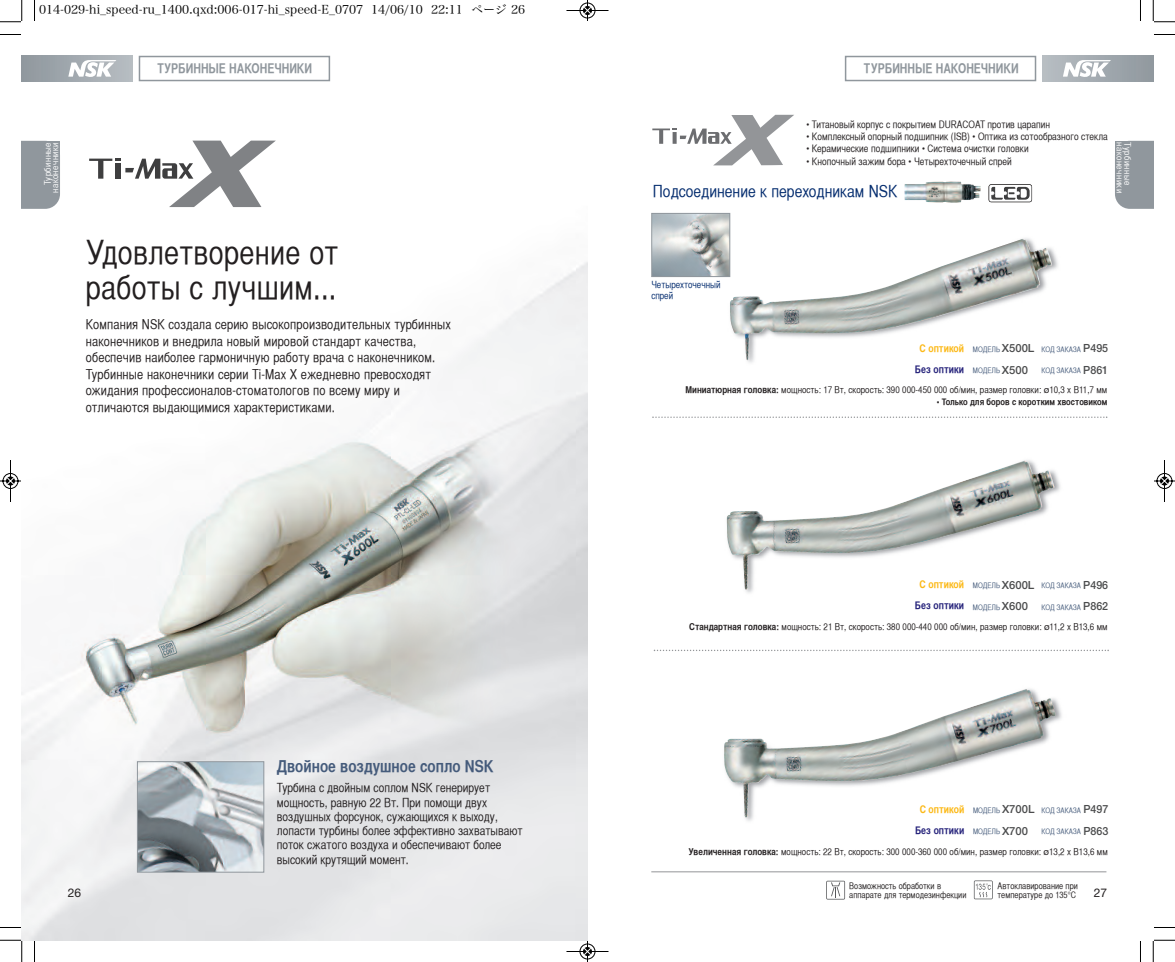
<style>
.page{position:relative;width:1175px;height:962px;background:#fff}
.page>*{position:absolute;margin:0;border:0;box-sizing:border-box;transform-origin:0 0}
.t1{font:33px/34.5px "Helvetica CY Plain";letter-spacing:.01em;color:#231f20}
.t2{font:16.5px "Helvetica CY Plain";color:#052d6f}
.t3{font:16.5px "Helvetica CY Bold";color:#455b7b}
.t4{font:13.5px/16.5px "Helvetica CY Plain";letter-spacing:.01em;color:#231f20}
.t5{font:13.5px "Helvetica CY Bold";color:#90979d;scale:.95 1}
.t6{font:12.45px/14.2px "Helvetica CY Plain";color:#231f20}
.t7{font:12px "Hira Min Pro W3";color:#000}
.t8{font:12px "Helvetica Neue";color:#231f20}
.t9{font:10.2px "Helvetica CY Plain";color:#231f20}
.t10{font:9.75px/10.5px "Helvetica CY Plain";color:#052d6f}
.t11{font:9.45px "Helvetica CY Plain";color:#231f20}
.t12{font:9px/9.8px "Helvetica CY Plain";color:#231f20}
.t13{font:9px/7.5px "Helvetica CY Plain";letter-spacing:.045em;color:#fff;text-align:right;scale:1.05 1}
.t14{font:9px "Helvetica CY Bold";color:#231f20}
.t15{font:7.5px "Helvetica CY Plain";color:#455b7b}
.s1{font-family:"Helvetica CY Bold";font-size:10.5px;color:#fcb814}
.s2{font-family:"Helvetica Neue";font-weight:500;font-size:11.25px;color:#4b4c4d}
.s3{font-family:"Helvetica CY Bold";font-size:10.5px;color:#26237b}
.s4{font-family:"Helvetica CY Bold"}
.s5{font-family:"Helvetica Neue"}
</style>
<div class="page">
<img style="left:730px;top:239px;width:322px;height:122px">
<img style="left:726px;top:460px;width:328px;height:130px">
<img style="left:724px;top:689px;width:332px;height:129px">
<img style="left:653px;top:215px;width:75px;height:60px">
<div style="left:651px;top:213px;width:79px;height:64px;border:1px solid #90979d"></div>
<img style="left:22px;top:55px;width:565px;height:885px">
<svg style="left:89px;top:141px;width:187px;height:66px"></svg>
<img style="left:139px;top:763px;width:123px;height:107px">
<div style="left:137px;top:761px;width:127px;height:111px;border:1px solid #90979d"></div>
<svg style="left:652px;top:416px;width:455px;height:2px"></svg>
<svg style="left:652px;top:115px;width:142px;height:50px"></svg>
<svg style="left:653px;top:650px;width:455px;height:1px"></svg>
<img style="left:904px;top:181px;width:76px;height:22px">
<svg style="left:988px;top:184px;width:44px;height:18px"></svg>
<svg style="left:989px;top:185px;width:42px;height:17px"></svg>
<svg style="left:991px;top:187px;width:38px;height:13px"></svg>
<div style="left:844px;top:56px;width:192px;height:25px;border:2px solid #90979d"></div>
<div style="left:1042px;top:56px;width:111px;height:25px;background:linear-gradient(to right,#b8bec3,#90989e)"></div>
<svg style="left:1062px;top:60px;width:49px;height:18px"></svg>
<svg style="left:1115px;top:176px;width:38px;height:33px"></svg>
<div style="left:1114px;top:141px;width:39px;height:35px;background:#90979d"></div>
<svg style="left:973px;top:880px;width:19px;height:19px"></svg>
<svg style="left:826px;top:881px;width:19px;height:18px"></svg>
<hr style="left:651px;top:871px;width:455px;height:1px;background:#939598">
<div style="left:22px;top:56px;width:110px;height:25px;background:linear-gradient(to right,#8f979e,#b6bdc2)"></div>
<div style="left:139px;top:56px;width:191px;height:25px;border:2px solid #90979d"></div>
<svg style="left:68px;top:60px;width:48px;height:18px"></svg>
<svg style="left:22px;top:176px;width:38px;height:33px"></svg>
<div style="left:22px;top:141px;width:38px;height:35px;background:#90979d"></div>
<svg style="left:34px;top:0;width:1px;height:21px"></svg>
<svg style="left:0;top:34px;width:21px;height:1px"></svg>
<svg style="left:1140px;top:0;width:1px;height:21px"></svg>
<svg style="left:1154px;top:34px;width:21px;height:1px"></svg>
<svg style="left:34px;top:941px;width:1px;height:21px"></svg>
<svg style="left:0;top:927px;width:21px;height:1px"></svg>
<svg style="left:1140px;top:941px;width:1px;height:21px"></svg>
<svg style="left:1154px;top:927px;width:21px;height:1px"></svg>
<svg style="left:0;top:0;width:22px;height:22px"></svg>
<svg style="left:1152px;top:0;width:23px;height:22px"></svg>
<svg style="left:0;top:940px;width:22px;height:22px"></svg>
<svg style="left:1152px;top:940px;width:23px;height:22px"></svg>
<svg style="left:566px;top:0;width:43px;height:21px"></svg>
<svg style="left:566px;top:940px;width:43px;height:22px"></svg>
<svg style="left:0;top:460px;width:21px;height:42px"></svg>
<svg style="left:1154px;top:460px;width:21px;height:42px"></svg>
<p class="t7" style="left:39px;top:-1px;width:487px">014-029-hi_speed-ru_1400.qxd:006-017-hi_speed-E_0707 14/06/10 22:11 ページ 26</p>
<p class="t5" style="left:157px;top:63px;width:164px">ТУРБИННЫЕ НАКОНЕЧНИКИ</p>
<p class="t13" style="left:45px;top:193px;width:50px;rotate:-90deg">Турбинные наконечники</p>
<p class="t1" style="left:86px;top:238px;width:254px">Удовлетворение от работы с лучшим...</p>
<p class="t4" style="left:86px;top:318px;width:366px">Компания NSK создала серию высокопроизводительных турбинных наконечников и внедрила новый мировой стандарт качества, обеспечив наиболее гармоничную работу врача с наконечником.<br>Турбинные наконечники серии Ti-Max X ежедневно превосходят ожидания профессионалов-стоматологов по всему миру и отличаются выдающимися характеристиками.</p>
<p class="t5" style="left:864px;top:63px;width:164px">ТУРБИННЫЕ НАКОНЕЧНИКИ</p>
<p class="t9" style="left:806px;top:121px;width:245px">• Титановый корпус с покрытием DURACOAT против царапин</p>
<p class="t9" style="left:806px;top:133px;width:303px">• Комплексный опорный подшипник (ISB) • Оптика из сотообразного стекла</p>
<p class="t9" style="left:806px;top:145px;width:224px">• Керамические подшипники • Система очистки головки</p>
<p class="t9" style="left:806px;top:157px;width:207px">• Кнопочный зажим бора • Четырехточечный спрей</p>
<p class="t2" style="left:653px;top:185px;width:246px">Подсоединение к переходникам NSK</p>
<p class="t13" style="left:1122px;top:142px;width:50px;rotate:90deg">наконечники</p>
<p class="t13" style="left:1130px;top:142px;width:43px;rotate:90deg">Турбинные</p>
<p class="t10" style="left:651px;top:280px;width:71px">Четырехточечный спрей</p>
<p class="t15" style="left:919px;top:347px;width:190px"><span class="s1">С оптикой</span> МОДЕЛЬ <span class="s2">X500L</span> КОД ЗАКАЗА <span class="s2">P495</span></p>
<p class="t15" style="left:915px;top:368px;width:195px"><span class="s3">Без оптики</span> МОДЕЛЬ <span class="s2">X500</span> КОД ЗАКАЗА <span class="s2">P861</span></p>
<p class="t11" style="left:685px;top:386px;width:423px"><span class="s4">Миниатюрная головка:</span> мощность: 17 Вт, скорость: 390 000-450 000 об/мин, размер головки: <span class="s5">ø</span>10,3 x В11,7 мм</p>
<p class="t14" style="left:936px;top:398px;width:172px">• Только для боров с коротким хвостовиком</p>
<p class="t15" style="left:919px;top:583px;width:190px"><span class="s1">С оптикой</span> МОДЕЛЬ <span class="s2">X600L</span> КОД ЗАКАЗА <span class="s2">P496</span></p>
<p class="t15" style="left:915px;top:604px;width:195px"><span class="s3">Без оптики</span> МОДЕЛЬ <span class="s2">X600</span> КОД ЗАКАЗА <span class="s2">P862</span></p>
<p class="t3" style="left:277px;top:760px;width:218px">Двойное воздушное сопло NSK</p>
<p class="t6" style="left:277px;top:782px;width:247px">Турбина с двойным соплом NSK генерирует мощность, равную 22 Вт. При помощи двух воздушных форсунок, сужающихся к выходу, лопасти турбины более эффективно захватывают поток сжатого воздуха и обеспечивают более высокий крутящий момент.</p>
<p class="t11" style="left:689px;top:623px;width:420px"><span class="s4">Стандартная головка:</span> мощность: 21 Вт, скорость: 380 000-440 000 об/мин, размер головки: <span class="s5">ø</span>11,2 x В13,6 мм</p>
<p class="t15" style="left:919px;top:808px;width:190px"><span class="s1">С оптикой</span> МОДЕЛЬ <span class="s2">X700L</span> КОД ЗАКАЗА <span class="s2">P497</span></p>
<p class="t15" style="left:915px;top:829px;width:195px"><span class="s3">Без оптики</span> МОДЕЛЬ <span class="s2">X700</span> КОД ЗАКАЗА <span class="s2">P863</span></p>
<p class="t11" style="left:688px;top:848px;width:421px"><span class="s4">Увеличенная головка:</span> мощность: 22 Вт, скорость: 300 000-360 000 об/мин, размер головки: <span class="s5">ø</span>13,2 x В13,6 мм</p>
<p class="t12" style="left:849px;top:881px;width:93px">Возможность обработки в</p>
<p class="t8" style="left:68px;top:889px;width:15px">26</p>
<p class="t12" style="left:849px;top:891px;width:119px">аппарате для термодезинфекции</p>
<p class="t12" style="left:997px;top:881px;width:82px">Автоклавирование при температуре до 135°С</p>
<p class="t8" style="left:1093px;top:889px;width:15px">27</p>
</div>
